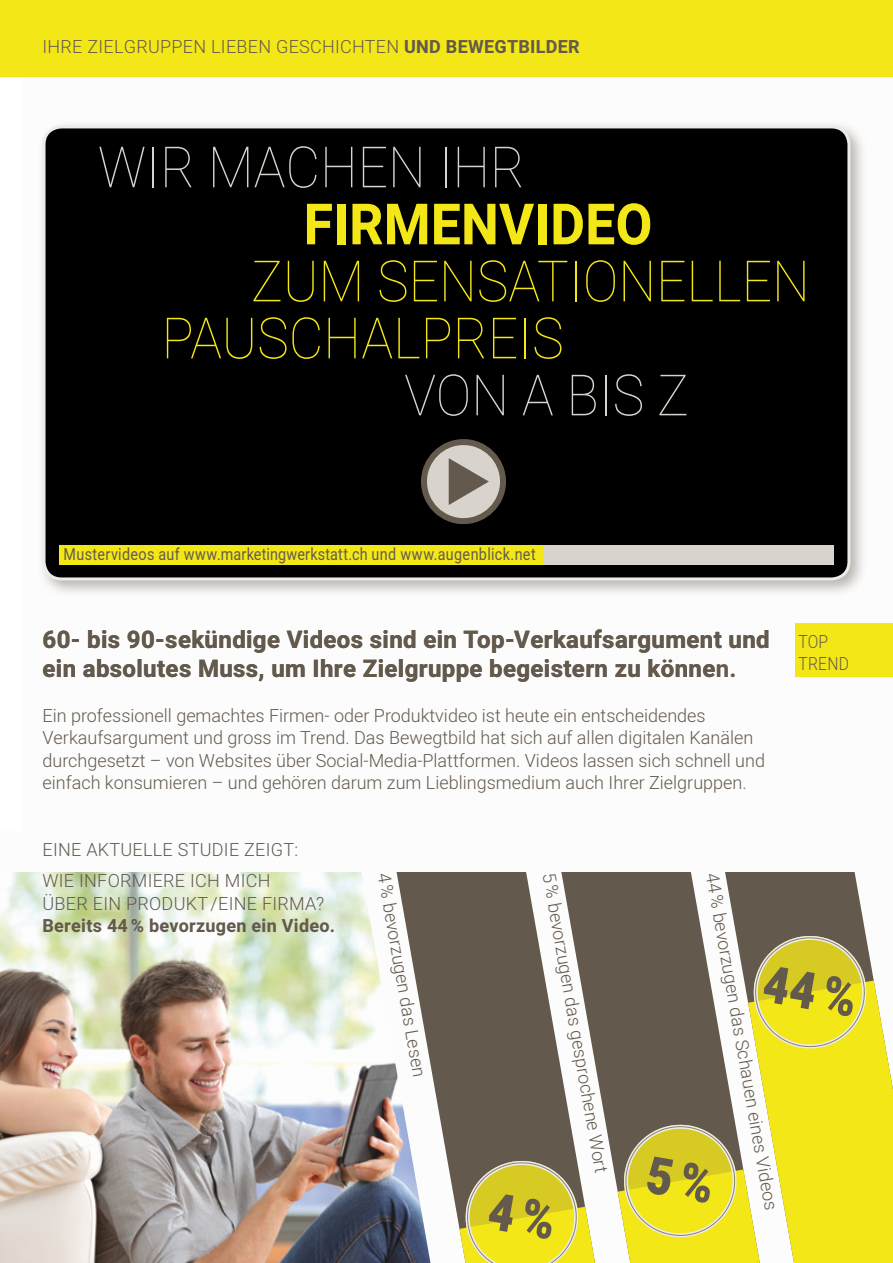
<style>
.page{position:relative;width:893px;height:1263px;background:#fff}
.page>*{position:absolute;margin:0;border:0;box-sizing:border-box;transform-origin:0 0}
.t1{font:100 57px/57px "Heebo";color:#f4e718;scale:.94 1}
.t2{font:100 57px "Heebo";color:#d8d3cd;scale:.94 1}
.t3{font:700 57px "Heebo";letter-spacing:.005em;color:#f4e718;scale:.94 1}
.t4{font:700 24px "Heebo";letter-spacing:.015em;color:#635a4d}
.t5{font:300 18px/22.5px "Heebo";color:#635a4d}
.t6{font:700 18px "Heebo";letter-spacing:.015em;color:#635a4d}
.t7{font:300 18px/21.6px "Heebo";color:#635a4d;scale:.87 1}
.t8{font:16.5px "Heebo";letter-spacing:.02em;color:#635a4d;scale:.87 1}
.s1{font-weight:700}
</style>
<div class="page">
<div style="left:0;top:0;width:893px;height:77px;background:#f4e718"></div>
<div style="left:795px;top:623px;width:98px;height:54px;background:#f4e718"></div>
<img style="left:0;top:872px;width:393px;height:391px">
<div style="left:37px;top:120px;width:831px;height:478px;background:#635a4d;opacity:.45"></div>
<div style="left:44px;top:127px;width:805px;height:452px;background:#000;border-radius:18px"></div>
<div style="left:43px;top:125px;width:807px;height:455px;border:3px solid #eeece8;border-radius:18px"></div>
<svg style="left:424px;top:442px;width:79px;height:79px;background:#c5c0b9"></svg>
<div style="left:421px;top:439px;width:85px;height:85px;border:6px solid #635a4d;border-radius:50%"></div>
<svg style="left:449px;top:458px;width:40px;height:47px;background:#9e978d"></svg>
<div style="left:60px;top:545px;width:773px;height:19px;background:#d8d3cd"></div>
<div style="left:60px;top:545px;width:483px;height:19px;background:#f4e718"></div>
<div style="left:760px;top:872px;width:105px;height:57px;background:#635a4d"></div>
<svg style="left:595px;top:872px;width:165px;height:315px;fill:#635a4d"></svg>
<svg style="left:393px;top:872px;width:202px;height:391px;fill:#635a4d"></svg>
<svg style="left:617px;top:929px;width:276px;height:334px;background:#c6bc51"></svg>
<svg style="left:459px;top:1154px;width:136px;height:109px;background:#cec443"></svg>
<p class="t5" style="left:43px;top:35px;width:539px">IHRE ZIELGRUPPEN LIEBEN GESCHICHTEN <span class="s1">UND BEWEGTBILDER</span></p>
<h1 class="t2" style="left:98px;top:128px;width:456px">WIR MACHEN IHR</h1>
<h1 class="t3" style="left:304px;top:185px;width:372px">FIRMENVIDEO</h1>
<h1 class="t1" style="left:162px;top:251px;width:691px;text-indent:89px">ZUM SENSATIONELLEN<br>PAUSCHALPREIS</h1>
<h1 class="t2" style="left:404px;top:356px;width:304px">VON A BIS Z</h1>
<p class="t8" style="left:64px;top:543px;width:544px">Mustervideos auf www.marketingwerkstatt.ch und www.augenblick.net</p>
<h2 class="t4" style="left:43px;top:623px;width:729px">60- bis 90-sekündige Videos sind ein Top-Verkaufsargument und</h2>
<h2 class="t4" style="left:43px;top:651px;width:696px">ein absolutes Muss, um Ihre Zielgruppe begeistern zu können.</h2>
<p class="t5" style="left:43px;top:704px;width:724px">Ein professionell gemachtes Firmen- oder Produktvideo ist heute ein entscheidendes Verkaufsargument und gross im Trend. Das Bewegtbild hat sich auf allen digitalen Kanälen durchgesetzt – von Websites über Social-Media-Plattformen. Videos lassen sich schnell und einfach konsumieren – und gehören darum zum Lieblingsmedium auch Ihrer Zielgruppen.</p>
<p class="t5" style="left:43px;top:838px;width:257px">EINE AKTUELLE STUDIE ZEIGT:</p>
<p class="t5" style="left:43px;top:869px;width:283px">WIE INFORMIERE ICH MICH<br>ÜBER EIN PRODUKT/EINE FIRMA?</p>
<p class="t6" style="left:43px;top:913px;width:294px">Bereits 44 % bevorzugen ein Video.</p>
<p class="t5" style="left:395px;top:871px;width:208px;rotate:80deg">4% bevorzugen das Lesen</p>
<p class="t5" style="left:560px;top:871px;width:305px;rotate:80deg">5% bevorzugen das gesprochene Wort</p>
<p class="t5" style="left:723px;top:871px;width:343px;rotate:80deg">44% bevorzugen das Schauen eines Videos</p>
<p class="t7" style="left:798px;top:631px;width:60px">TOP<br>TREND</p>
</div>
